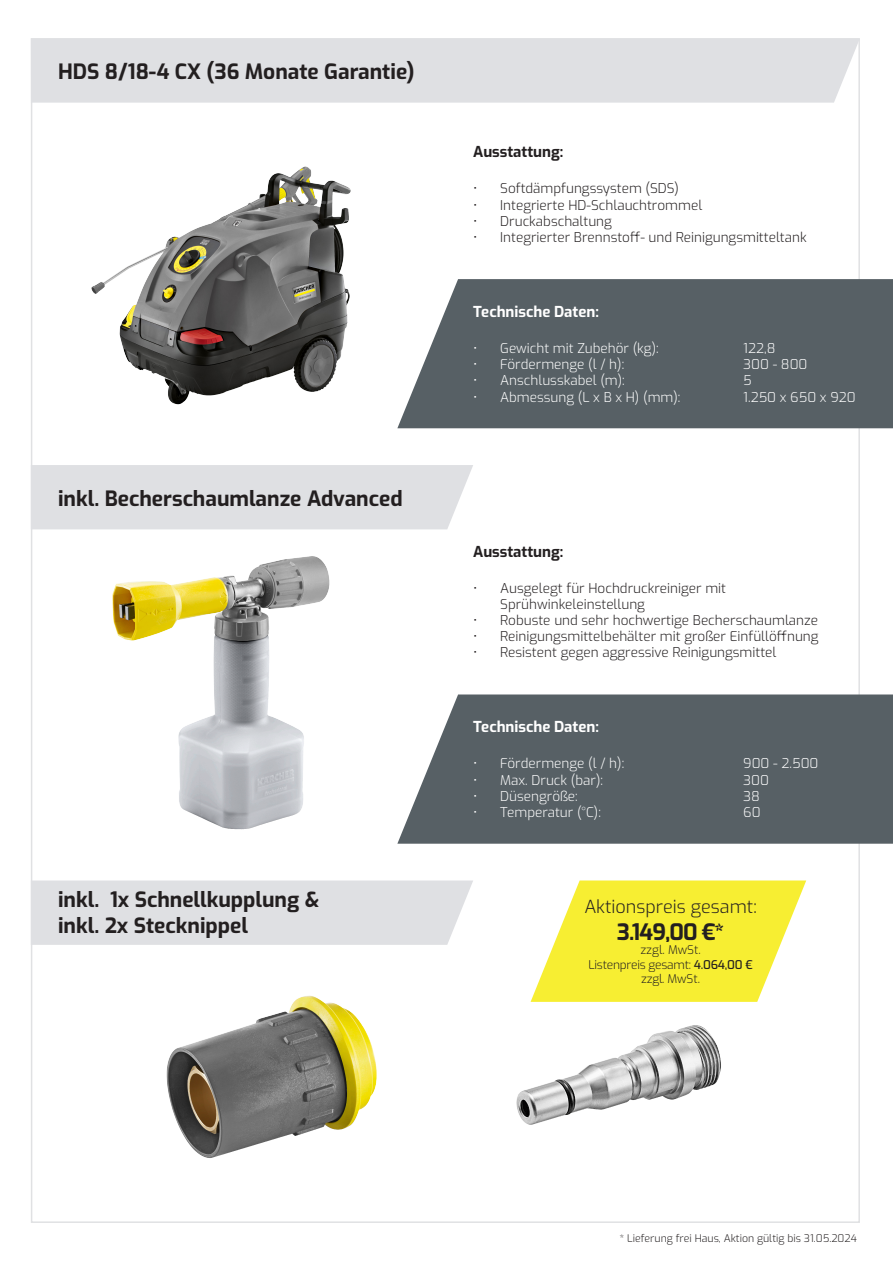
<style>
.page{position:relative;width:893px;height:1280px;background:#fff}
.page>*{position:absolute;margin:0;border:0;box-sizing:border-box;transform-origin:0 0}
.t1{font:700 22.5px "Exo";color:#231f20}
.t2{font:700 21px "Exo";color:#231f20}
.t3{font:300 18px "Exo";color:#231f20}
.t4{font:700 15px "Exo";color:#fff}
.t5{font:700 15px "Exo";color:#231f20}
.t6{font:300 13.5px/16.2px "Exo";color:#231f20}
.t7{font:300 13.5px "Exo";color:#fff}
.t8{font:300 12px "Exo";letter-spacing:-.02em;color:#231f20}
.t9{font:300 12px "Exo";color:#231f20}
.t10{font:300 10.5px "Exo";color:#231f20}
.s1{font-weight:500}
</style>
<div class="page">
<svg style="left:397px;top:694px;width:496px;height:150px;fill:#576065"></svg>
<div style="left:31px;top:38px;width:829px;height:65px;background:#dfe0e3"></div>
<img style="left:91px;top:166px;width:260px;height:239px">
<img style="left:112px;top:556px;width:218px;height:274px">
<img style="left:516px;top:1001px;width:205px;height:124px">
<svg style="left:397px;top:279px;width:496px;height:149px;fill:#576065"></svg>
<img style="left:166px;top:995px;width:211px;height:163px">
<div style="left:31px;top:465px;width:442px;height:64px;background:#dfe0e3"></div>
<div style="left:31px;top:880px;width:442px;height:65px;background:#dfe0e3"></div>
<svg style="left:531px;top:880px;width:275px;height:122px"></svg>
<p class="t2" style="left:58px;top:56px;width:358px">HDS 8/18-4 CX (36 Monate Garantie)</p>
<p class="t2" style="left:58px;top:483px;width:346px">inkl. Becherschaumlanze Advanced</p>
<p class="t2" style="left:58px;top:884px;width:263px">inkl. 1x Schnellkupplung &amp;</p>
<p class="t2" style="left:58px;top:910px;width:191px">inkl. 2x Stecknippel</p>
<p class="t5" style="left:473px;top:141px;width:92px">Ausstattung:</p>
<p class="t6" style="left:473px;top:180px;width:207px">• Softdämpfungssystem (SDS)</p>
<p class="t6" style="left:473px;top:196px;width:230px">• Integrierte HD-Schlauchtrommel</p>
<p class="t6" style="left:473px;top:212px;width:140px">• Druckabschaltung</p>
<p class="t6" style="left:473px;top:228px;width:335px">• Integrierter Brennstoff- und Reinigungsmitteltank</p>
<p class="t4" style="left:473px;top:301px;width:127px">Technische Daten:</p>
<p class="t7" style="left:473px;top:338px;width:187px">• Gewicht mit Zubehör (kg):</p>
<p class="t7" style="left:743px;top:338px;width:34px">122,8</p>
<p class="t7" style="left:473px;top:354px;width:152px">• Fördermenge (l / h):</p>
<p class="t7" style="left:743px;top:354px;width:66px">300 - 800</p>
<p class="t7" style="left:473px;top:371px;width:153px">• Anschlusskabel (m):</p>
<p class="t7" style="left:743px;top:371px;width:10px">5</p>
<p class="t7" style="left:473px;top:387px;width:209px">• Abmessung (L x B x H) (mm):</p>
<p class="t7" style="left:743px;top:387px;width:114px">1.250 x 650 x 920</p>
<p class="t5" style="left:473px;top:540px;width:92px">Ausstattung:</p>
<p class="t6" style="left:500px;top:579px;width:227px;text-indent:-27px">• Ausgelegt für Hochdruckreiniger mit<br>Sprühwinkeleinstellung</p>
<p class="t6" style="left:473px;top:611px;width:346px">• Robuste und sehr hochwertige Becherschaumlanze</p>
<p class="t6" style="left:473px;top:628px;width:347px">• Reinigungsmittelbehälter mit großer Einfüllöffnung</p>
<p class="t6" style="left:473px;top:644px;width:305px">• Resistent gegen aggressive Reinigungsmittel</p>
<p class="t4" style="left:473px;top:716px;width:127px">Technische Daten:</p>
<p class="t7" style="left:473px;top:754px;width:152px">• Fördermenge (l / h):</p>
<p class="t7" style="left:743px;top:754px;width:77px">900 - 2.500</p>
<p class="t7" style="left:473px;top:770px;width:131px">• Max. Druck (bar):</p>
<p class="t7" style="left:743px;top:770px;width:27px">300</p>
<p class="t7" style="left:473px;top:786px;width:106px">• Düsengröße:</p>
<p class="t7" style="left:743px;top:786px;width:18px">38</p>
<p class="t7" style="left:473px;top:802px;width:129px">• Temperatur (°C):</p>
<p class="t7" style="left:743px;top:802px;width:19px">60</p>
<p class="t3" style="left:584px;top:893px;width:174px">Aktionspreis gesamt:</p>
<p class="t1" style="left:617px;top:915px;width:109px">3.149,00 €*</p>
<p class="t9" style="left:640px;top:941px;width:62px">zzgl. MwSt.</p>
<p class="t8" style="left:588px;top:956px;width:166px">Listenpreis gesamt: <span class="s1">4.064,00 €</span></p>
<p class="t8" style="left:641px;top:970px;width:60px">zzgl. MwSt.</p>
<p class="t10" style="left:620px;top:1230px;width:239px">* Lieferung frei Haus, Aktion gültig bis 31.05.2024</p>
</div>
